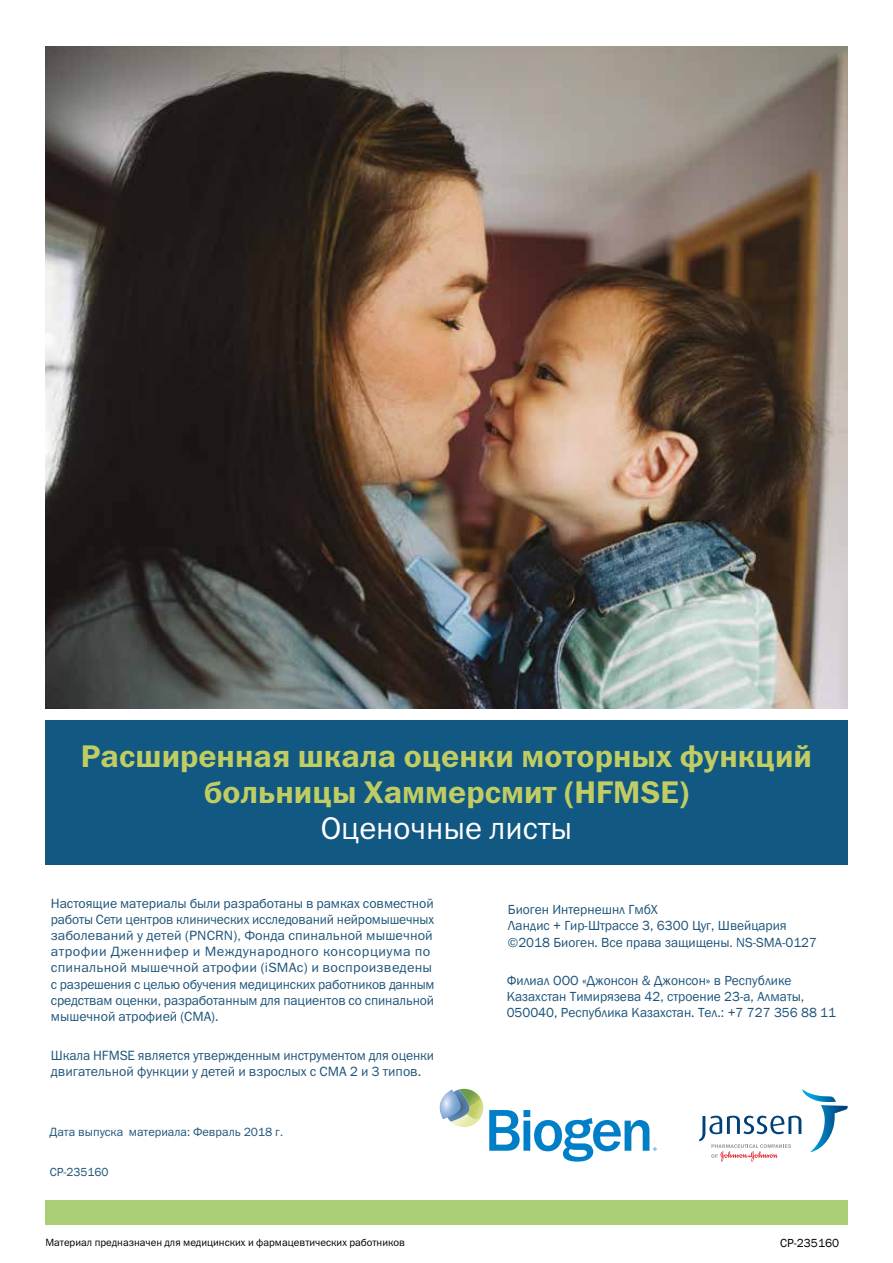
<style>
.page{position:relative;width:893px;height:1263px;background:#fff}
.page>*{position:absolute;margin:0;border:0;box-sizing:border-box;transform-origin:0 0}
.t1{font:31.5px/36px "Franklin Gothic Demi C";color:#c1cd62;text-align:center}
.t2{font:31.5px "Franklin Gothic Book C";color:#fff}
.t3{font:13.5px/16.2px "Franklin Gothic Book C";letter-spacing:-.005em;color:#1e547a}
.t4{font:13.5px/16.2px "Franklin Gothic";color:#1e547a}
.t5{font:12px "Franklin Gothic Book C";color:#1e547a}
.t6{font:12px "Franklin Gothic";color:#1e547a}
.t7{font:12px "Franklin Gothic";color:#000}
.t8{font:10.5px "Franklin Gothic Book C";color:#000}
</style>
<div class="page">
<div style="left:45px;top:720px;width:803px;height:144px;background:#115883"></div>
<img style="left:45px;top:47px;width:803px;height:661px">
<svg style="left:439px;top:1089px;width:44px;height:38px"></svg>
<svg style="left:489px;top:1110px;width:168px;height:51px"></svg>
<div style="left:45px;top:1200px;width:803px;height:25px;background:#a9ce73"></div>
<svg style="left:699px;top:1089px;width:149px;height:72px"></svg>
<h1 class="t1" style="left:81px;top:737px;width:733px">Расширенная шкала оценки моторных функций больницы Хаммерсмит (HFMSE)</h1>
<h1 class="t2" style="left:321px;top:810px;width:253px">Оценочные листы</h1>
<p class="t3" style="left:51px;top:895px;width:385px">Настоящие материалы были разработаны в рамках совместной работы Сети центров клинических исследований нейромышечных заболеваний у детей (PNCRN), Фонда спинальной мышечной атрофии Дженнифер и Международного консорциума по спинальной мышечной атрофии (iSMAc) и воспроизведены с разрешения с целью обучения медицинских работников данным средствам оценки, разработанным для пациентов со спинальной мышечной атрофией (СМА).</p>
<p class="t3" style="left:51px;top:1047px;width:385px">Шкала HFMSE является утвержденным инструментом для оценки двигательной функции у детей и взрослых с СМА 2 и 3 типов.</p>
<p class="t5" style="left:50px;top:1125px;width:235px">Дата выпуска материала: Февраль 2018 г.</p>
<p class="t6" style="left:50px;top:1164px;width:60px">CP-235160</p>
<p class="t8" style="left:45px;top:1236px;width:361px">Материал предназначен для медицинских и фармацевтических работников</p>
<p class="t4" style="left:508px;top:902px;width:311px">Биоген Интернешнл ГмбХ<br>Ландис + Гир-Штрассе 3, 6300 Цуг, Швейцария ©2018 Биоген. Все права защищены. NS-SMA-0127</p>
<p class="t4" style="left:507px;top:972px;width:331px">Филиал ООО «Джонсон &amp; Джонсон» в Республике<br>Казахстан Тимирязева 42, строение 23-а, Алматы,<br>050040, Республика Казахстан. Тел.: +7 727 356 88 11</p>
<p class="t7" style="left:780px;top:1235px;width:60px">CP-235160</p>
</div>
